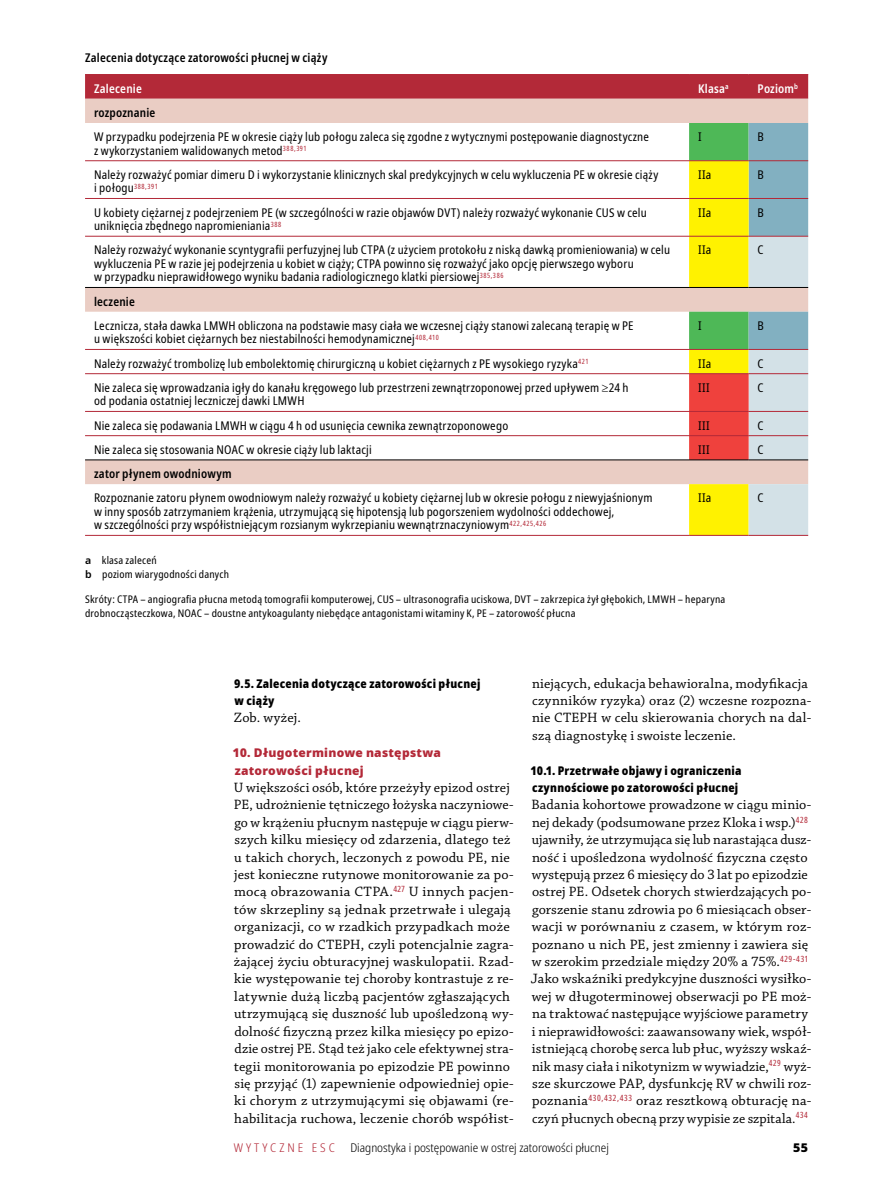
<style>
.page{position:relative;width:872px;height:1191px;background:#fff}
.page>*{position:absolute;margin:0;border:0;box-sizing:border-box;transform-origin:0 0}
.t1{font:14.25px/17.4px "Chaparral Pro MP";letter-spacing:.01em;color:#000}
.t2{font:condensed 12px/13.5px "Noto Sans";letter-spacing:.015em;color:#000}
.t3{font:900 condensed 12px/17.4px "Noto Sans";letter-spacing:.02em;color:#000}
.t4{font:600 condensed 12px "Noto Sans";letter-spacing:.015em;color:#000}
.t5{font:300 condensed 12px "Noto Sans";color:#000;scale:1.04 1}
.t6{font:900 12px/17.4px "Noto Sans";letter-spacing:.02em;color:#b32938}
.t7{font:600 condensed 12px "Noto Sans";letter-spacing:.015em;color:#fff}
.t8{font:300 condensed 12px "Noto Sans";letter-spacing:.24em;color:#b32938;scale:1.04 1}
.t9{font:900 12px "Noto Sans";color:#000;scale:1.04 1}
.t10{font:condensed 10.5px/13.5px "Noto Sans";letter-spacing:.02em;color:#000}
.s1{font-weight:600;font-stretch:normal}
</style>
<div class="page">
<div style="left:85px;top:75px;width:723px;height:24px;background:#b32938"></div>
<svg style="left:85px;top:99px;width:723px;height:385px"></svg>
<svg style="left:689px;top:123px;width:119px;height:412px;background:#c8c584"></svg>
<hr style="left:85px;top:160px;width:604px;height:1px;background:#b32938">
<hr style="left:689px;top:160px;width:59px;height:1px;background:#b32938">
<hr style="left:748px;top:160px;width:60px;height:1px;background:#b32938">
<hr style="left:85px;top:198px;width:604px;height:1px;background:#b32938">
<hr style="left:689px;top:198px;width:59px;height:1px;background:#b32938">
<hr style="left:748px;top:198px;width:60px;height:1px;background:#b32938">
<hr style="left:85px;top:236px;width:604px;height:1px;background:#b32938">
<hr style="left:689px;top:236px;width:59px;height:1px;background:#b32938">
<hr style="left:748px;top:236px;width:60px;height:1px;background:#b32938">
<hr style="left:85px;top:349px;width:604px;height:1px;background:#b32938">
<hr style="left:689px;top:349px;width:59px;height:1px;background:#b32938">
<hr style="left:748px;top:349px;width:60px;height:1px;background:#b32938">
<hr style="left:85px;top:373px;width:604px;height:1px;background:#b32938">
<hr style="left:689px;top:373px;width:59px;height:1px;background:#b32938">
<hr style="left:748px;top:373px;width:60px;height:1px;background:#b32938">
<hr style="left:85px;top:411px;width:604px;height:1px;background:#b32938">
<hr style="left:689px;top:411px;width:59px;height:1px;background:#b32938">
<hr style="left:748px;top:411px;width:60px;height:1px;background:#b32938">
<hr style="left:85px;top:435px;width:604px;height:1px;background:#b32938">
<hr style="left:689px;top:435px;width:59px;height:1px;background:#b32938">
<hr style="left:748px;top:435px;width:60px;height:1px;background:#b32938">
<hr style="left:85px;top:74px;width:604px;height:1px;background:#b32938">
<hr style="left:689px;top:74px;width:59px;height:1px;background:#b32938">
<hr style="left:748px;top:74px;width:60px;height:1px;background:#b32938">
<hr style="left:85px;top:535px;width:604px;height:1px;background:#b32938">
<hr style="left:689px;top:535px;width:59px;height:1px;background:#b32938">
<hr style="left:748px;top:535px;width:60px;height:1px;background:#b32938">
<hr style="left:85px;top:287px;width:604px;height:1px;background:#000">
<hr style="left:689px;top:287px;width:59px;height:1px;background:#000">
<hr style="left:748px;top:287px;width:60px;height:1px;background:#000">
<hr style="left:85px;top:459px;width:604px;height:1px;background:#000">
<hr style="left:689px;top:459px;width:59px;height:1px;background:#000">
<hr style="left:748px;top:459px;width:60px;height:1px;background:#000">
<p class="t4" style="left:85px;top:49px;width:244px">Zalecenia dotyczące zatorowości płucnej w ciąży</p>
<p class="t7" style="left:94px;top:80px;width:49px">Zalecenie</p>
<p class="t7" style="left:698px;top:80px;width:32px">Klasa<sup>a</sup></p>
<p class="t7" style="left:757px;top:80px;width:42px">Poziom<sup>b</sup></p>
<p class="t4" style="left:94px;top:104px;width:63px">rozpoznanie</p>
<p class="t2" style="left:94px;top:130px;width:556px">W przypadku podejrzenia PE w okresie ciąży lub połogu zaleca się zgodne z wytycznymi postępowanie diagnostyczne z wykorzystaniem walidowanych metod<sup>388,391</sup></p>
<p class="t2" style="left:698px;top:130px;width:5px">I</p>
<p class="t2" style="left:757px;top:130px;width:8px">B</p>
<p class="t2" style="left:94px;top:168px;width:566px">Należy rozważyć pomiar dimeru D i wykorzystanie klinicznych skal predykcyjnych w celu wykluczenia PE w okresie ciąży i połogu<sup>388,391</sup></p>
<p class="t2" style="left:698px;top:168px;width:15px">IIa</p>
<p class="t2" style="left:757px;top:168px;width:8px">B</p>
<p class="t2" style="left:94px;top:206px;width:554px">U kobiety ciężarnej z podejrzeniem PE (w szczególności w razie objawów DVT) należy rozważyć wykonanie CUS w celu uniknięcia zbędnego napromieniania<sup>388</sup></p>
<p class="t2" style="left:698px;top:206px;width:15px">IIa</p>
<p class="t2" style="left:757px;top:206px;width:8px">B</p>
<p class="t2" style="left:94px;top:244px;width:577px">Należy rozważyć wykonanie scyntygrafii perfuzyjnej lub CTPA (z użyciem protokołu z niską dawką promieniowania) w celu wykluczenia PE w razie jej podejrzenia u kobiet w ciąży; CTPA powinno się rozważyć jako opcję pierwszego wyboru<br>w przypadku nieprawidłowego wyniku badania radiologicznego klatki piersiowej<sup>385,386</sup></p>
<p class="t2" style="left:698px;top:244px;width:15px">IIa</p>
<p class="t2" style="left:757px;top:244px;width:8px">C</p>
<p class="t4" style="left:94px;top:293px;width:42px">leczenie</p>
<p class="t2" style="left:94px;top:319px;width:541px">Lecznicza, stała dawka LMWH obliczona na podstawie masy ciała we wczesnej ciąży stanowi zalecaną terapię w PE u większości kobiet ciężarnych bez niestabilności hemodynamicznej<sup>408,410</sup></p>
<p class="t2" style="left:698px;top:319px;width:5px">I</p>
<p class="t2" style="left:757px;top:319px;width:8px">B</p>
<p class="t2" style="left:94px;top:357px;width:496px">Należy rozważyć trombolizę lub embolektomię chirurgiczną u kobiet ciężarnych z PE wysokiego ryzyka<sup>421</sup></p>
<p class="t2" style="left:698px;top:357px;width:15px">IIa</p>
<p class="t2" style="left:757px;top:357px;width:8px">C</p>
<p class="t2" style="left:94px;top:381px;width:536px">Nie zaleca się wprowadzania igły do kanału kręgowego lub przestrzeni zewnątrzoponowej przed upływem ≥24 h od podania ostatniej leczniczej dawki LMWH</p>
<p class="t2" style="left:698px;top:381px;width:13px">III</p>
<p class="t2" style="left:757px;top:381px;width:8px">C</p>
<p class="t2" style="left:94px;top:419px;width:416px">Nie zaleca się podawania LMWH w ciągu 4 h od usunięcia cewnika zewnątrzoponowego</p>
<p class="t2" style="left:698px;top:419px;width:13px">III</p>
<p class="t2" style="left:757px;top:419px;width:8px">C</p>
<p class="t2" style="left:94px;top:443px;width:279px">Nie zaleca się stosowania NOAC w okresie ciąży lub laktacji</p>
<p class="t2" style="left:698px;top:443px;width:13px">III</p>
<p class="t2" style="left:757px;top:443px;width:8px">C</p>
<p class="t4" style="left:94px;top:465px;width:139px">zator płynem owodniowym</p>
<p class="t2" style="left:94px;top:491px;width:560px">Rozpoznanie zatoru płynem owodniowym należy rozważyć u kobiety ciężarnej lub w okresie połogu z niewyjaśnionym w inny sposób zatrzymaniem krążenia, utrzymującą się hipotensją lub pogorszeniem wydolności oddechowej,<br>w szczególności przy współistniejącym rozsianym wykrzepianiu wewnątrznaczyniowym<sup>422,425,426</sup></p>
<p class="t2" style="left:698px;top:491px;width:15px">IIa</p>
<p class="t2" style="left:757px;top:491px;width:8px">C</p>
<p class="t10" style="left:85px;top:554px;width:145px"><span class="s1">a</span> klasa zaleceń<br><span class="s1">b</span> poziom wiarygodności danych</p>
<p class="t10" style="left:85px;top:593px;width:642px">Skróty: CTPA – angiografia płucna metodą tomografii komputerowej, CUS – ultrasonografia uciskowa, DVT – zakrzepica żył głębokich, LMWH – heparyna drobnocząsteczkowa, NOAC – doustne antykoagulanty niebędące antagonistami witaminy K, PE – zatorowość płucna</p>
<p class="t3" style="left:234px;top:674px;width:248px">9.5. Zalecenia dotyczące zatorowości płucnej w ciąży</p>
<p class="t1" style="left:234px;top:709px;width:69px">Zob. wyżej.</p>
<p class="t6" style="left:233px;top:744px;width:209px">10. Długoterminowe następstwa zatorowości płucnej</p>
<p class="t1" style="left:234px;top:779px;width:281px">U większości osób, które przeżyły epizod ostrej PE, udrożnienie tętniczego łożyska naczyniowe&shy;go w krążeniu płucnym następuje w ciągu pierw&shy;szych kilku miesięcy od zdarzenia, dlatego też u takich chorych, leczonych z powodu PE, nie jest konieczne rutynowe monitorowanie za po&shy;mocą obrazowania CTPA.<sup>427</sup> U innych pacjen&shy;tów skrzepliny są jednak przetrwałe i ulegają organizacji, co w rzadkich przypadkach może prowadzić do CTEPH, czyli potencjalnie zagra&shy;żającej życiu obturacyjnej waskulopatii. Rzad&shy;kie występowanie tej choroby kontrastuje z re&shy;latywnie dużą liczbą pacjentów zgłaszających utrzymującą się duszność lub upośledzoną wy&shy;dolność fizyczną przez kilka miesięcy po epizo&shy;dzie ostrej PE. Stąd też jako cele efektywnej stra&shy;tegii monitorowania po epizodzie PE powinno się przyjąć (1) zapewnienie odpowiedniej opie&shy;ki chorym z utrzymującymi się objawami (re&shy;habilitacja ruchowa, leczenie chorób współist-</p>
<p class="t1" style="left:532px;top:675px;width:281px">niejących, edukacja behawioralna, modyfikacja czynników ryzyka) oraz (2) wczesne rozpozna&shy;nie CTEPH w celu skierowania chorych na dal&shy;szą diagnostykę i swoiste leczenie.</p>
<p class="t3" style="left:531px;top:761px;width:212px">10.1. Przetrwałe objawy i ograniczenia czynnościowe po zatorowości płucnej</p>
<p class="t1" style="left:531px;top:796px;width:282px">Badania kohortowe prowadzone w ciągu minio&shy;nej dekady (podsumowane przez Kloka i wsp.)<sup>428 </sup>ujawniły, że utrzymująca się lub narastająca dusz&shy;ność i upośledzona wydolność fizyczna często występują przez 6 miesięcy do 3 lat po epizodzie ostrej PE. Odsetek chorych stwierdzających po&shy;gorszenie stanu zdrowia po 6 miesiącach obser&shy;wacji w porównaniu z czasem, w którym roz&shy;poznano u nich PE, jest zmienny i zawiera się w szerokim przedziale między 20% a 75%.<sup>429‑431<br></sup>Jako wskaźniki predykcyjne duszności wysiłko&shy;wej w długoterminowej obserwacji po PE moż&shy;na traktować następujące wyjściowe parametry i nieprawidłowości: zaawansowany wiek, współ&shy;istniejącą chorobę serca lub płuc, wyższy wskaź&shy;nik masy ciała i nikotynizm w wywiadzie,<sup>429</sup> wyż&shy;sze skurczowe PAP, dysfunkcję RV w chwili roz&shy;poznania<sup>430,432,433</sup> oraz resztkową obturację na&shy;czyń płucnych obecną przy wypisie ze szpitala.<sup>434</sup></p>
<p class="t8" style="left:234px;top:1139px;width:99px">WYTYCZNE ESC</p>
<p class="t5" style="left:350px;top:1139px;width:250px">Diagnostyka i postępowanie w ostrej zatorowości płucnej</p>
<p class="t9" style="left:793px;top:1138px;width:16px">55</p>
</div>
